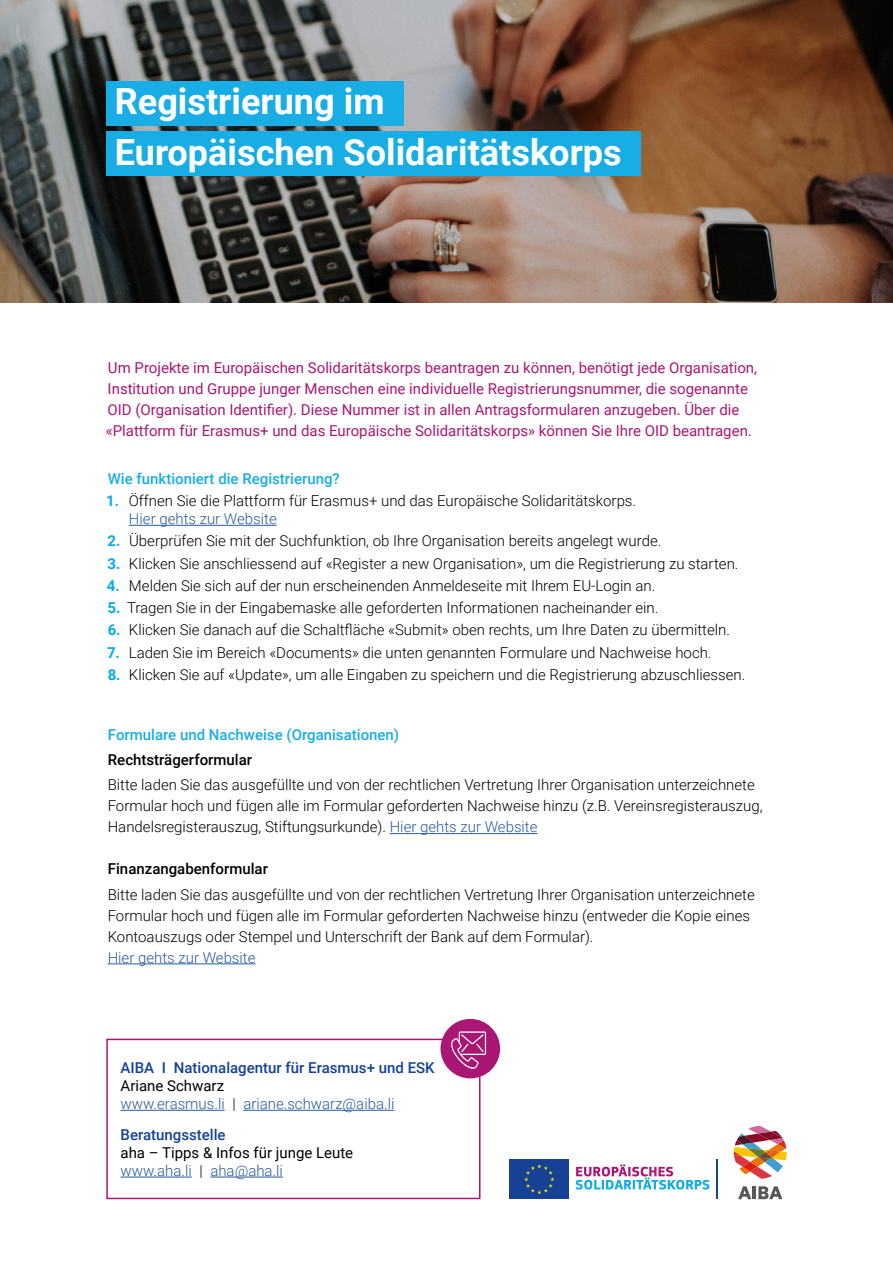
<style>
.page{position:relative;width:893px;height:1263px;background:#fff}
.page>*{position:absolute;margin:0;border:0;box-sizing:border-box;transform-origin:0 0}
.t1{font:700 36.15px/50.2px "Roboto";color:#fff}
.t2{font:300 15px/21px "Roboto";color:#000}
.t3{font:15px/21px "Roboto";color:#a91674}
.t4{font:500 15px "Roboto";color:#18ade5}
.t5{font:300 15px/18px "Roboto";color:#275b9b}
.t6{font:500 15px "Roboto";color:#164194}
.t7{font:15px/18px "Roboto";color:#000}
.t8{font:500 15px "Roboto";color:#000}
.s1{font-weight:700;color:#00ade9}
.s2{color:#275b9b}
.s3{font-weight:400;color:#000}
.s4{color:#000}
.s5{font-weight:300;color:#275b9b}
.s6{font-weight:300}
</style>
<div class="page">
<img style="left:0;top:0;width:893px;height:303px">
<hr style="left:129px;top:525px;width:148px;height:1px;background:#275b9b">
<hr style="left:390px;top:833px;width:147px;height:1px;background:#275b9b">
<hr style="left:108px;top:963px;width:147px;height:1px;background:#275b9b">
<div style="left:106px;top:81px;width:298px;height:44px;background:#18ade5"></div>
<div style="left:106px;top:131px;width:535px;height:44px;background:#18ade5"></div>
<svg style="left:576px;top:1164px;width:133px;height:25px"></svg>
<hr style="left:716px;top:1159px;width:1px;height:40px;background:#164194">
<div style="left:509px;top:1159px;width:60px;height:40px;background:#164194"></div>
<svg style="left:524px;top:1164px;width:30px;height:30px"></svg>
<svg style="left:738px;top:1186px;width:13px;height:13px"></svg>
<hr style="left:752px;top:1186px;width:4px;height:13px;background:#575756">
<svg style="left:758px;top:1186px;width:24px;height:13px"></svg>
<svg style="left:734px;top:1126px;width:53px;height:53px"></svg>
<hr style="left:121px;top:1110px;width:104px;height:1px;background:#275b9b">
<hr style="left:243px;top:1110px;width:151px;height:1px;background:#275b9b">
<hr style="left:121px;top:1177px;width:71px;height:1px;background:#275b9b">
<hr style="left:210px;top:1177px;width:73px;height:1px;background:#275b9b">
<div style="left:106px;top:1039px;width:374px;height:160px;border:2px solid #a91674"></div>
<div style="left:441px;top:1019px;width:59px;height:59px;background:#a91674;border-radius:50%"></div>
<svg style="left:451px;top:1031px;width:35px;height:38px"></svg>
<h1 class="t1" style="left:115px;top:75px;width:508px">Registrierung im<br>Europäischen Solidaritätskorps</h1>
<p class="t3" style="left:106px;top:357px;width:653px">Um Projekte im Europäischen Solidaritätskorps beantragen zu können, benötigt jede Organisation, Institution und Gruppe junger Menschen eine individuelle Registrierungsnummer, die sogenannte OID (Organisation Identifier). Diese Nummer ist in allen Antragsformularen anzugeben. Über die «Plattform für Erasmus+ und das Europäische Solidaritätskorps» können Sie Ihre OID beantragen.</p>
<p class="t4" style="left:108px;top:468px;width:234px">Wie funktioniert die Registrierung?</p>
<p class="t2" style="left:129px;top:491px;width:509px;line-height:18px;text-indent:-23px"><span class="s1">1.</span> Öffnen Sie die Plattform für Erasmus+ und das Europäische Solidaritätskorps.<br><span class="s2">Hier gehts zur Website</span></p>
<p class="t2" style="left:108px;top:530px;width:555px"><span class="s1">2.</span> Überprüfen Sie mit der Suchfunktion, ob Ihre Organisation bereits angelegt wurde.</p>
<p class="t2" style="left:108px;top:552px;width:632px"><span class="s1">3.</span> Klicken Sie anschliessend auf «Register a new Organisation», um die Registrierung zu starten.</p>
<p class="t2" style="left:107px;top:574px;width:550px"><span class="s1">4.</span> Melden Sie sich auf der nun erscheinenden Anmeldeseite mit Ihrem EU-Login an.</p>
<p class="t2" style="left:108px;top:597px;width:552px"><span class="s1">5.</span> Tragen Sie in der Eingabemaske alle geforderten Informationen nacheinander ein.</p>
<p class="t2" style="left:108px;top:619px;width:624px"><span class="s1">6.</span> Klicken Sie danach auf die Schaltfläche «Submit» oben rechts, um Ihre Daten zu übermitteln.</p>
<p class="t2" style="left:107px;top:641px;width:606px"><span class="s1">7.</span> Laden Sie im Bereich «Documents» die unten genannten Formulare und Nachweise hoch.</p>
<p class="t2" style="left:108px;top:663px;width:639px"><span class="s1">8.</span> Klicken Sie auf «Update», um alle Eingaben zu speichern und die Registrierung abzuschliessen.</p>
<p class="t4" style="left:108px;top:724px;width:293px">Formulare und Nachweise (Organisationen)</p>
<p class="t8" style="left:108px;top:749px;width:146px">Rechtsträgerformular</p>
<p class="t2" style="left:108px;top:774px;width:656px">Bitte laden Sie das ausgefüllte und von der rechtlichen Vertretung Ihrer Organisation unterzeichnete<br>Formular hoch und fügen alle im Formular geforderten Nachweise hinzu (z.B. Vereinsregisterauszug,<br>Handelsregisterauszug, Stiftungsurkunde). <span class="s2">Hier gehts zur Website</span></p>
<p class="t8" style="left:108px;top:858px;width:162px">Finanzangabenformular</p>
<p class="t2" style="left:108px;top:883px;width:649px">Bitte laden Sie das ausgefüllte und von der rechtlichen Vertretung Ihrer Organisation unterzeichnete<br>Formular hoch und fügen alle im Formular geforderten Nachweise hinzu (entweder die Kopie eines<br>Kontoauszugs oder Stempel und Unterschrift der Bank auf dem Formular).</p>
<p class="t5" style="left:108px;top:948px;width:149px">Hier gehts zur Website</p>
<p class="t6" style="left:121px;top:1057px;width:316px">AIBA I Nationalagentur für Erasmus+ und ESK</p>
<p class="t5" style="left:121px;top:1076px;width:275px"><span class="s3">Ariane Schwarz<br></span>www.erasmus.li <span class="s4">|</span> ariane.schwarz@aiba.li</p>
<p class="t6" style="left:121px;top:1124px;width:107px">Beratungsstelle</p>
<p class="t7" style="left:121px;top:1143px;width:234px">aha – Tipps &amp; Infos für junge Leute <span class="s5">www.aha.li</span> <span class="s6">|</span> <span class="s5">aha@aha.li</span></p>
</div>
